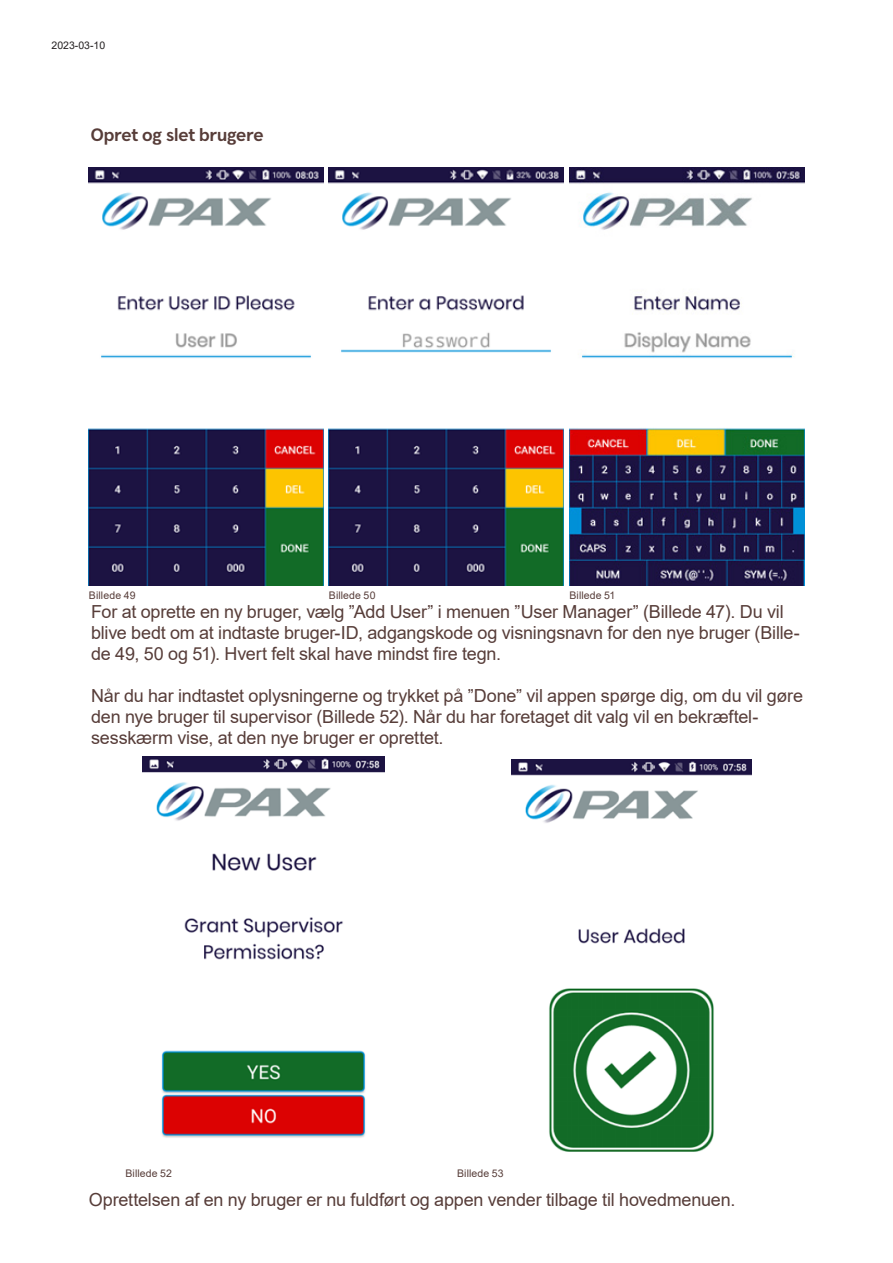
<style>
.page{position:relative;width:893px;height:1263px;background:#fff}
.page>*{position:absolute;margin:0;border:0;box-sizing:border-box;transform-origin:0 0}
.ingress{font:18px/21px "Arial";letter-spacing:-.01em;color:#573d39}
.ingress-2{font:700 18px "Swedbank Headline";letter-spacing:-.005em;color:#573d39}
.ingress-3{font:10.5px "Arial";letter-spacing:.01em;color:#573d39}
.t1{font:10.5px "Arial";color:#231f20}
</style>
<div class="page">
<img style="left:89px;top:168px;width:235px;height:417px">
<img style="left:329px;top:168px;width:234px;height:417px">
<img style="left:569px;top:168px;width:235px;height:417px">
<img style="left:512px;top:759px;width:239px;height:393px">
<img style="left:142px;top:757px;width:242px;height:381px">
<p class="t1" style="left:52px;top:38px;width:55px">2023-03-10</p>
<p class="ingress-2" style="left:91px;top:124px;width:174px">Opret og slet brugere</p>
<p class="ingress-3" style="left:89px;top:588px;width:48px">Billede 49</p>
<p class="ingress-3" style="left:329px;top:588px;width:48px">Billede 50</p>
<p class="ingress-3" style="left:569px;top:588px;width:47px">Billede 51</p>
<p class="ingress" style="left:91px;top:601px;width:710px">For at oprette en ny bruger, vælg ”Add User” i menuen ”User Manager” (Billede 47). Du vil blive bedt om at indtaste bruger-ID, adgangskode og visningsnavn for den nye bruger (Bille&shy;de 49, 50 og 51). Hvert felt skal have mindst fire tegn.</p>
<p class="ingress" style="left:91px;top:685px;width:713px">Når du har indtastet oplysningerne og trykket på ”Done” vil appen spørge dig, om du vil gøre den nye bruger til supervisor (Billede 52). Når du har foretaget dit valg vil en bekræftel&shy;sesskærm vise, at den nye bruger er oprettet.</p>
<p class="ingress-3" style="left:125px;top:1166px;width:48px">Billede 52</p>
<p class="ingress-3" style="left:457px;top:1166px;width:48px">Billede 53</p>
<p class="ingress" style="left:89px;top:1189px;width:648px">Oprettelsen af en ny bruger er nu fuldført og appen vender tilbage til hovedmenuen.</p>
</div>
